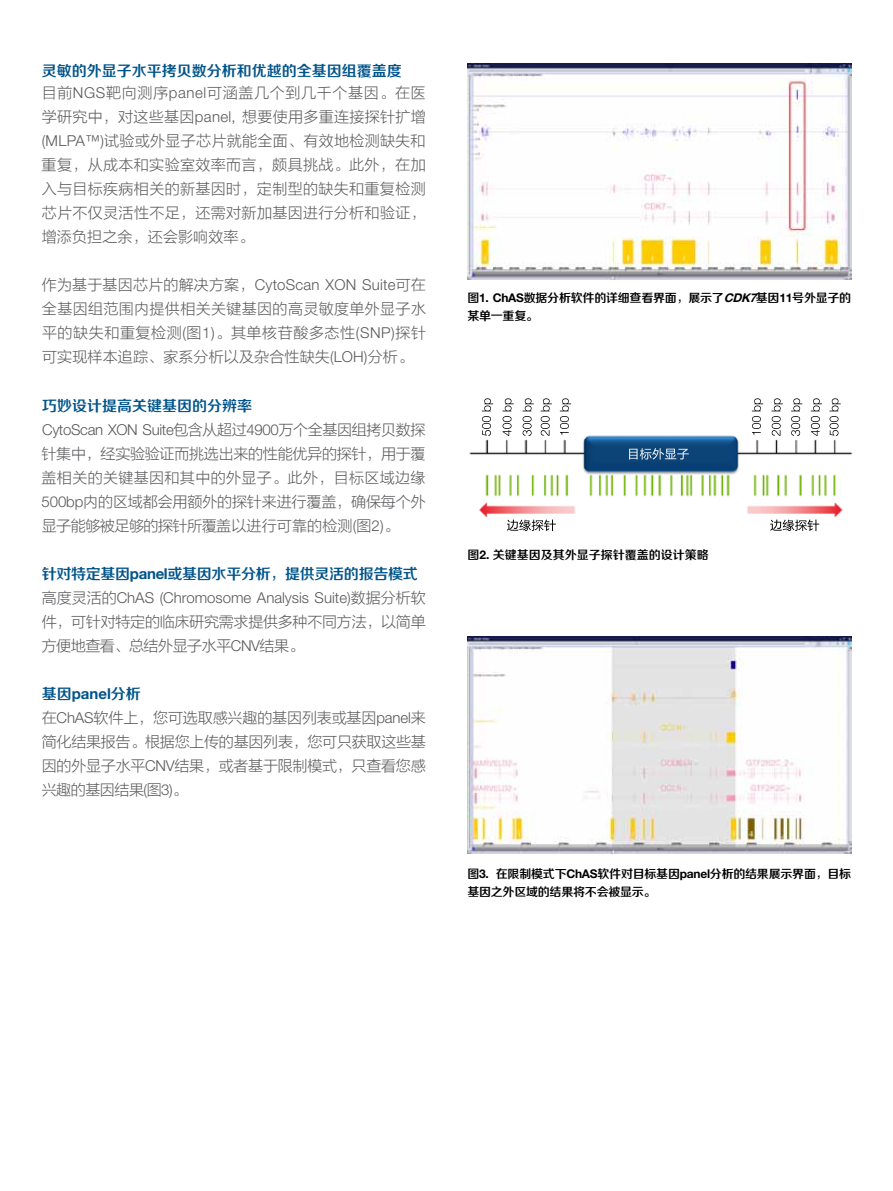
<style>
.page{position:relative;width:893px;height:1191px;background:#fff}
.page>*{position:absolute;margin:0;border:0;box-sizing:border-box;transform-origin:0 0}
.t1{font:15px/24px "FZLTXHJW GB1 0";letter-spacing:-.01em;color:#58585b;text-align:justify}
.t2{font:300 15px "Helvetica Neue LT Std";color:#58585b}
.t3{font:15px "FZZZHONGJW GB1 0";color:#00548a}
.t4{font:300 15px "Helvetica Neue LT Std";letter-spacing:-.02em;color:#58585b}
.t5{font:15px "FZZZHONGJW GB1 0";letter-spacing:-.02em;color:#00548a}
.t6{font:700 15px "Helvetica Neue LT Std";color:#00548a}
.t7{font:12px/18px "FZZZHONGJW GB1 0";letter-spacing:-.02em;color:#000}
.t8{font:12px "FZZZHONGJW GB1 0";color:#000}
.s1{font-family:"Helvetica Neue LT Std";font-weight:300}
.s2{font-family:"FZLTXHJW GB1 0";font-weight:400}
.s3{font-family:"Helvetica Neue LT Std";font-weight:700}
.s4{font-family:"FZZZHONGJW GB1 0";font-weight:400}
.s5{font-family:"Helvetica Neue LT Std";font-weight:700;font-style:italic}
</style>
<div class="page">
<img style="left:467px;top:63px;width:384px;height:216px">
<img style="left:469px;top:435px;width:384px;height:83px">
<div style="left:467px;top:391px;width:111px;height:46px;background:#fff"></div>
<div style="left:746px;top:391px;width:110px;height:46px;background:#fff"></div>
<svg style="left:507px;top:519px;width:49px;height:12px"></svg>
<svg style="left:770px;top:519px;width:49px;height:12px"></svg>
<svg style="left:482px;top:398px;width:11px;height:38px"></svg>
<svg style="left:829px;top:398px;width:12px;height:38px"></svg>
<svg style="left:502px;top:398px;width:12px;height:38px"></svg>
<svg style="left:811px;top:398px;width:11px;height:38px"></svg>
<svg style="left:522px;top:398px;width:12px;height:38px"></svg>
<svg style="left:791px;top:398px;width:11px;height:38px"></svg>
<svg style="left:541px;top:398px;width:11px;height:38px"></svg>
<svg style="left:772px;top:398px;width:11px;height:38px"></svg>
<svg style="left:560px;top:398px;width:11px;height:37px"></svg>
<svg style="left:752px;top:398px;width:11px;height:37px"></svg>
<div style="left:624px;top:448px;width:73px;height:14px;background:#0c4477"></div>
<svg style="left:629px;top:448px;width:60px;height:11px"></svg>
<img style="left:467px;top:637px;width:384px;height:216px">
<p class="t3" style="left:42px;top:62px;width:362px">灵敏的外显子水平拷贝数分析和优越的全基因组覆盖度</p>
<p class="t1" style="left:42px;top:82px;width:386px">目前<span class="s1">NGS</span>靶向测序<span class="s1">panel</span>可涵盖几个到几千个基因。在医学研究中，对这些基因<span class="s1">panel,</span> 想要使用多重连接探针扩增<span class="s1">(MLPA™)</span>试验或外显子芯片就能全面、有效地检测缺失和重复，从成本和实验室效率而言，颇具挑战。此外，在加入与目标疾病相关的新基因时，定制型的缺失和重复检测芯片不仅灵活性不足，还需对新加基因进行分析和验证，增添负担之余，还会影响效率。</p>
<p class="t1" style="left:42px;top:274px;width:386px">作为基于基因芯片的解决方案，<span class="s1">CytoScan XON Suite</span>可在全基因组范围内提供相关关键基因的高灵敏度单外显子水平的缺失和重复检测<span class="s1">(</span>图<span class="s1">1)</span>。其单核苷酸多态性<span class="s1">(SNP)</span>探针可实现样本追踪、家系分析以及杂合性缺失<span class="s1">(LOH)</span>分析。</p>
<p class="t3" style="left:42px;top:397px;width:211px">巧妙设计提高关键基因的分辨率</p>
<p class="t4" style="left:42px;top:420px;width:385px">CytoScan XON Suite<span class="s2">包含从超过</span>4900<span class="s2">万个全基因组拷贝数探</span></p>
<p class="t1" style="left:42px;top:442px;width:386px">针集中，经实验验证而挑选出来的性能优异的探针，用于覆盖相关的关键基因和其中的外显子。此外，目标区域边缘<span class="s1">500bp</span>内的区域都会用额外的探针来进行覆盖，确保每个外显子能够被足够的探针所覆盖以进行可靠的检测<span class="s1">(</span>图<span class="s1">2)</span>。</p>
<p class="t5" style="left:42px;top:565px;width:378px">针对特定基因<span class="s3">panel</span>或基因水平分析，提供灵活的报告模式</p>
<p class="t2" style="left:42px;top:588px;width:386px"><span class="s2">高度灵活的</span>ChAS (Chromosome Analysis Suite)<span class="s2">数据分析软</span></p>
<p class="t1" style="left:42px;top:610px;width:386px">件，可针对特定的临床研究需求提供多种不同方法，以简单方便地查看、总结外显子水平<span class="s1">CNV</span>结果。</p>
<p class="t6" style="left:42px;top:684px;width:101px"><span class="s4">基因</span>panel<span class="s4">分析</span></p>
<p class="t1" style="left:42px;top:706px;width:386px">在<span class="s1">ChAS</span>软件上，您可选取感兴趣的基因列表或基因<span class="s1">panel</span>来简化结果报告。根据您上传的基因列表，您可只获取这些基因的外显子水平<span class="s1">CNV</span>结果，或者基于限制模式，只查看您感兴趣的基因结果<span class="s1">(</span>图<span class="s1">3)</span>。</p>
<p class="t7" style="left:467px;top:290px;width:385px">图<span class="s3">1. ChAS</span>数据分析软件的详细查看界面，展示了<span class="s5">CDK7</span>基因<span class="s3">11</span>号外显子的某单一重复。</p>
<p class="t8" style="left:467px;top:548px;width:243px">图<span class="s3">2.</span> 关键基因及其外显子探针覆盖的设计策略</p>
<p class="t7" style="left:467px;top:866px;width:385px">图<span class="s3">3.</span> 在限制模式下<span class="s3">ChAS</span>软件对目标基因<span class="s3">panel</span>分析的结果展示界面，目标基因之外区域的结果将不会被显示。</p>
</div>
